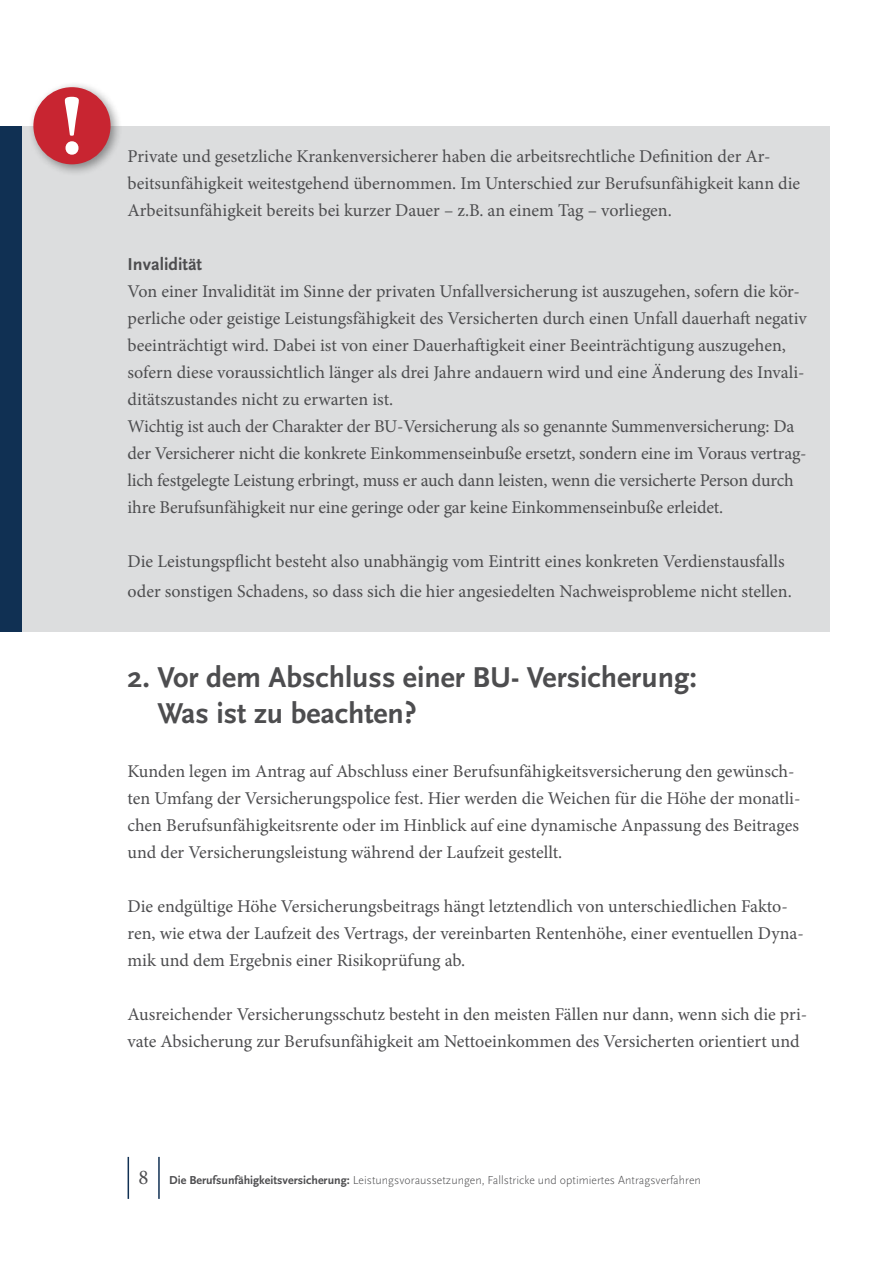
<style>
.page{position:relative;width:893px;height:1263px;background:#fff}
.page>*{position:absolute;margin:0;border:0;box-sizing:border-box;transform-origin:0 0}
.t1{font:700 85.5px "Minion Pro";color:#fff}
.t2{font:700 30px/36px "Scala Sans OT";color:#4d4d4f}
.t3{font:21px "Minion Pro";color:#4d4d4f}
.t4{font:18px/27px "Minion Pro";letter-spacing:-.005em;color:#4d4d4f}
.t5{font:700 18px "Scala Sans OT";color:#4d4d4f}
.t6{font:300 12px "Scala Sans OT";color:#4d4d4f}
.s1{font-weight:700}
</style>
<div class="page">
<div style="left:0;top:126px;width:829px;height:505px;background:#dcddde"></div>
<div style="left:0;top:126px;width:21px;height:505px;background:#103053"></div>
<div style="left:27px;top:81px;width:95px;height:95px;background:#000;opacity:.4"></div>
<div style="left:33px;top:87px;width:78px;height:77px;background:#c82531;border-radius:50%"></div>
<hr style="left:128px;top:1157px;width:1px;height:42px;background:#103053">
<hr style="left:158px;top:1157px;width:2px;height:42px;background:#103053">
<h1 class="t1" style="left:60px;top:66px;width:26px">!</h1>
<p class="t4" style="left:128px;top:143px;width:674px">Private und gesetzliche Krankenversicherer haben die arbeitsrechtliche Definition der Ar&shy;beitsunfähigkeit weitestgehend übernommen. Im Unterschied zur Berufsunfähigkeit kann die<br>Arbeitsunfähigkeit bereits bei kurzer Dauer – z.B. an einem Tag – vorliegen.</p>
<p class="t5" style="left:128px;top:253px;width:76px">Invalidität</p>
<p class="t4" style="left:128px;top:278px;width:681px">Von einer Invalidität im Sinne der privaten Unfallversicherung ist auszugehen, sofern die kör&shy;perliche oder geistige Leistungsfähigkeit des Versicherten durch einen Unfall dauerhaft negativ beeinträchtigt wird. Dabei ist von einer Dauerhaftigkeit einer Beeinträchtigung auszugehen, sofern diese voraussichtlich länger als drei Jahre andauern wird und eine Änderung des Invali&shy;ditätszustandes nicht zu erwarten ist.<br>Wichtig ist auch der Charakter der BU-Versicherung als so genannte Summenversicherung: Da der Versicherer nicht die konkrete Einkommenseinbuße ersetzt, sondern eine im Voraus vertrag&shy;lich festgelegte Leistung erbringt, muss er auch dann leisten, wenn die versicherte Person durch ihre Berufsunfähigkeit nur eine geringe oder gar keine Einkommenseinbuße erleidet.</p>
<p class="t4" style="left:128px;top:546px;width:666px;line-height:30px">Die Leistungspflicht besteht also unabhängig vom Eintritt eines konkreten Verdienstausfalls oder sonstigen Schadens, so dass sich die hier angesiedelten Nachweisprobleme nicht stellen.</p>
<h2 class="t2" style="left:157px;top:659px;width:541px;text-indent:-30px">2. Vor dem Abschluss einer BU- Versicherung:<br>Was ist zu beachten?</h2>
<p class="t4" style="left:128px;top:758px;width:674px">Kunden legen im Antrag auf Abschluss einer Berufsunfähigkeitsversicherung den gewünsch&shy;ten Umfang der Versicherungspolice fest. Hier werden die Weichen für die Höhe der monatli&shy;chen Berufsunfähigkeitsrente oder im Hinblick auf eine dynamische Anpassung des Beitrages und der Versicherungsleistung während der Laufzeit gestellt.</p>
<p class="t4" style="left:128px;top:893px;width:678px">Die endgültige Höhe Versicherungsbeitrags hängt letztendlich von unterschiedlichen Fakto&shy;ren, wie etwa der Laufzeit des Vertrags, der vereinbarten Rentenhöhe, einer eventuellen Dyna&shy;mik und dem Ergebnis einer Risikoprüfung ab.</p>
<p class="t4" style="left:128px;top:1001px;width:681px">Ausreichender Versicherungsschutz besteht in den meisten Fällen nur dann, wenn sich die pri&shy;vate Absicherung zur Berufsunfähigkeit am Nettoeinkommen des Versicherten orientiert und</p>
<p class="t3" style="left:139px;top:1163px;width:12px">8</p>
<p class="t6" style="left:169px;top:1173px;width:533px"><span class="s1">Die Berufsunfähigkeitsversicherung:</span> Leistungsvoraussetzungen, Fallstricke und optimiertes Antragsverfahren</p>
</div>
